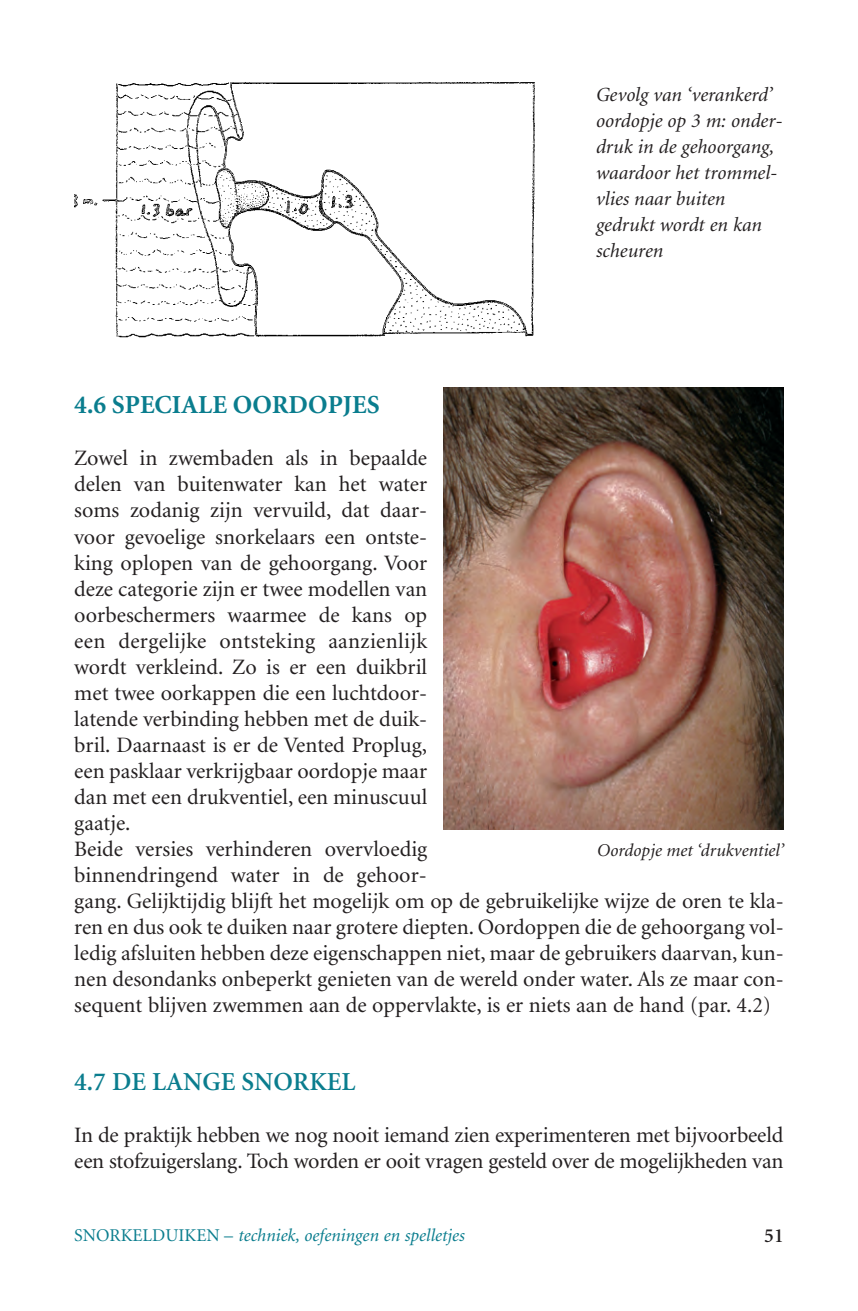
<style>
.page{position:relative;width:858px;height:1311px;background:#fff}
.page>*{position:absolute;margin:0;border:0;box-sizing:border-box;transform-origin:0 0}
.t1{font:700 26px "Minion";color:#0a7d8e}
.t2{font:600 26px "Minion";color:#0a7d8e}
.t3{font:22px/26px "Minion";color:#231f20}
.t4{font:italic 20px/26px "Minion";color:#231f20}
.t5{font:600 20px "Minion";color:#231f20}
.t6{font:italic 18px "Minion";color:#0a7d8e}
.t7{font:italic 18px "Minion";color:#231f20}
.s1{font-style:normal}
</style>
<div class="page">
<svg style="left:74px;top:82px;width:710px;height:748px"></svg>
<p class="t4" style="left:595px;top:84px;width:188px">Gevolg van ‘verankerd’ oordopje op 3 m: onder&shy;druk in de gehoorgang, waardoor het trommel&shy;vlies naar buiten gedrukt wordt en kan scheuren</p>
<p class="t1" style="left:74px;top:395px;width:307px">4.6 SPECIALE OORDOPJES</p>
<p class="t3" style="left:74px;top:447px;width:710px">Zowel in zwembaden als in bepaalde<br>delen van buitenwater kan het water<br>soms zodanig zijn vervuild, dat daar-<br>voor gevoelige snorkelaars een ontste-<br>king oplopen van de gehoorgang. Voor<br>deze categorie zijn er twee modellen van<br>oorbeschermers waarmee de kans op<br>een dergelijke ontsteking aanzienlijk<br>wordt verkleind. Zo is er een duikbril<br>met twee oorkappen die een luchtdoor-<br>latende verbinding hebben met de duik-<br>bril. Daarnaast is er de Vented Proplug,<br>een pasklaar verkrijgbaar oordopje maar<br>dan met een drukventiel, een minuscuul<br>gaatje.<br>Beide versies verhinderen overvloedig<br>binnendringend water in de gehoor-<br>gang. Gelijktijdig blijft het mogelijk om op de gebruikelijke wijze de oren te kla&shy;ren en dus ook te duiken naar grotere diepten. Oordoppen die de gehoorgang vol&shy;ledig afsluiten hebben deze eigenschappen niet, maar de gebruikers daarvan, kun&shy;nen desondanks onbeperkt genieten van de wereld onder water. Als ze maar con&shy;sequent blijven zwemmen aan de oppervlakte, is er niets aan de hand (par. 4.2)</p>
<p class="t7" style="left:596px;top:843px;width:189px">Oordopje met ‘drukventiel’</p>
<p class="t2" style="left:74px;top:1071px;width:282px">4.7 DE LANGE SNORKEL</p>
<p class="t3" style="left:74px;top:1123px;width:710px">In de praktijk hebben we nog nooit iemand zien experimenteren met bijvoorbeeld een stofzuigerslang. Toch worden er ooit vragen gesteld over de mogelijkheden van</p>
<p class="t6" style="left:74px;top:1227px;width:391px"><span class="s1">SNORKELDUIKEN –</span> techniek, oefeningen en spelletjes</p>
<p class="t5" style="left:763px;top:1227px;width:21px">51</p>
</div>
